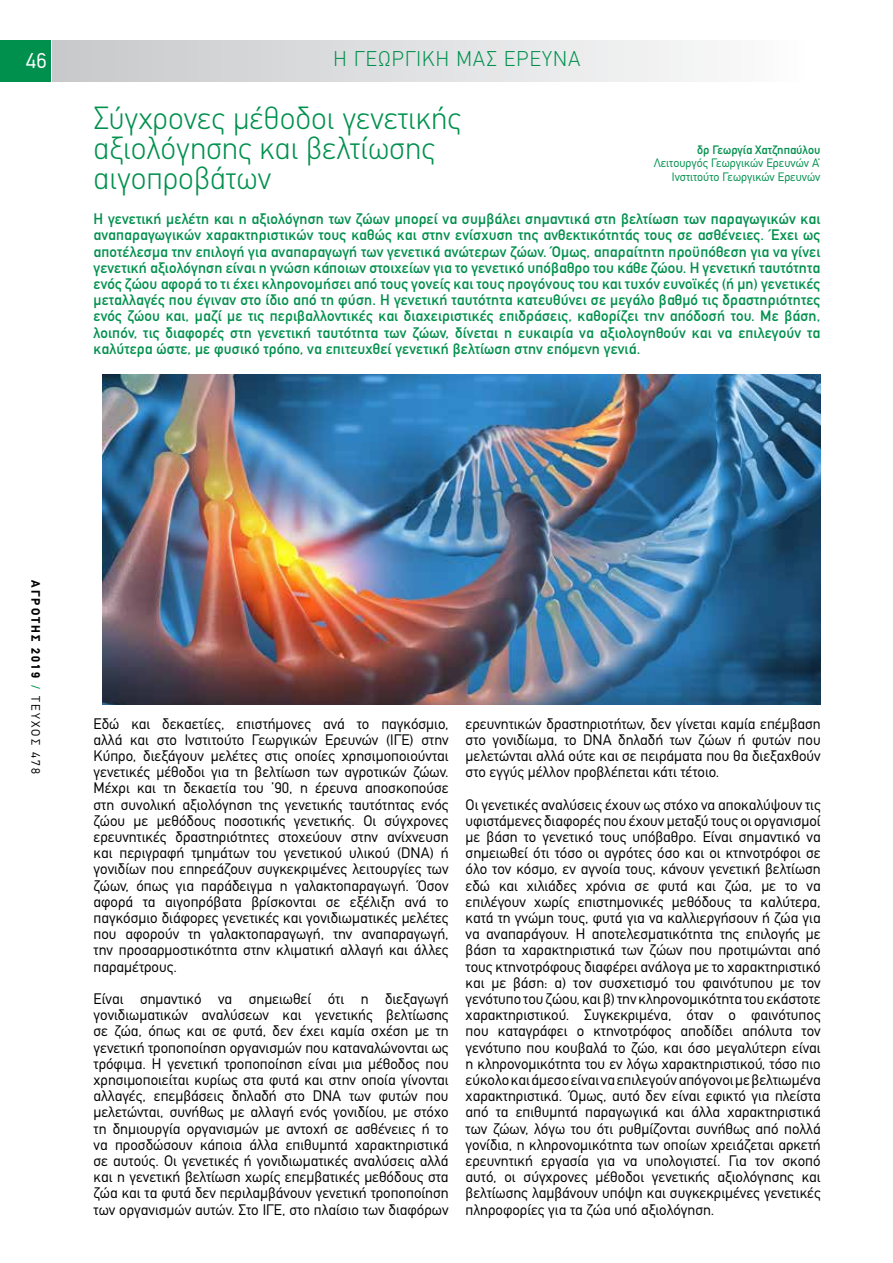
<style>
.page{position:relative;width:893px;height:1263px;background:#fff}
.page>*{position:absolute;margin:0;border:0;box-sizing:border-box;transform-origin:0 0}
.t1{font:300 31.5px/30px "CF Din";color:#00904d}
.t2{font:300 21px "CF Din";letter-spacing:.05em;color:#00904d}
.t3{font:21px "CF Din";color:#fff}
.t4{font:15px/16.2px "CF Din";color:#000;text-align:justify}
.t5{font:15px/16.2px "CF Din";letter-spacing:.01em;color:#00904d;text-align:justify}
.t6{font:12px/13.5px "CF Din";color:#00904d;text-align:right}
.t7{font:700 12px "CF Din";letter-spacing:.175em;color:#000}
.t8{font:12px "CF Din";color:#00904d}
.s1{font-weight:400;color:#00904d}
.s2{font-weight:400}
</style>
<div class="page">
<div style="left:0;top:40px;width:51px;height:41px;background:#00904d"></div>
<div style="left:53px;top:40px;width:756px;height:41px;background:linear-gradient(to right,#c7c8ca,#fcfcfd)"></div>
<img style="left:102px;top:375px;width:719px;height:329px">
<h2 class="t3" style="left:26px;top:49px;width:22px">46</h2>
<h2 class="t2" style="left:334px;top:48px;width:248px">Η ΓΕΩΡΓΙΚΗ ΜΑΣ ΕΡΕΥΝΑ</h2>
<h1 class="t1" style="left:94px;top:103px;width:369px">Σύγχρονες μέθοδοι γενετικής αξιολόγησης και βελτίωσης αιγοπροβάτων</h1>
<p class="t8" style="left:697px;top:143px;width:125px">δρ Γεωργία Χατζηπαύλου</p>
<p class="t6" style="left:654px;top:156px;width:168px">Λειτουργός Γεωργικών Ερευνών Α’<br>Ινστιτούτο Γεωργικών Ερευνών</p>
<p class="t5" style="left:94px;top:211px;width:728px">Η γενετική μελέτη και η αξιολόγηση των ζώων μπορεί να συμβάλει σημαντικά στη βελτίωση των παραγωγικών και αναπαραγωγικών χαρακτηριστικών τους καθώς και στην ενίσχυση της ανθεκτικότητάς τους σε ασθένειες. Έχει ως αποτέλεσμα την επιλογή για αναπαραγωγή των γενετικά ανώτερων ζώων. Όμως, απαραίτητη προϋπόθεση για να γίνει γενετική αξιολόγηση είναι η γνώση κάποιων στοιχείων για το γενετικό υπόβαθρο του κάθε ζώου. Η γενετική ταυτότητα ενός ζώου αφορά το τι έχει κληρονομήσει από τους γονείς και τους προγόνους του και τυχόν ευνοϊκές (ή μη) γενετικές μεταλλαγές που έγιναν στο ίδιο από τη φύση. Η γενετική ταυτότητα κατευθύνει σε μεγάλο βαθμό τις δραστηριότητες ενός ζώου και, μαζί με τις περιβαλλοντικές και διαχειριστικές επιδράσεις, καθορίζει την απόδοσή του. Με βάση, λοιπόν, τις διαφορές στη γενετική ταυτότητα των ζώων, δίνεται η ευκαιρία να αξιολογηθούν και να επιλεγούν τα καλύτερα ώστε, με φυσικό τρόπο, να επιτευχθεί γενετική βελτίωση στην επόμενη γενιά.</p>
<p class="t7" style="left:42px;top:580px;width:195px;rotate:90deg">AΓΡΟΤΗΣ 2019 <span class="s1">/</span> <span class="s2">TEΥΧΟΣ 478</span></p>
<p class="t4" style="left:94px;top:715px;width:357px">Εδώ και δεκαετίες, επιστήμονες ανά το παγκόσμιο, αλλά και στο Ινστιτούτο Γεωργικών Ερευνών (ΙΓΕ) στην Κύπρο, διεξάγουν μελέτες στις οποίες χρησιμοποιούνται γενετικές μέθοδοι για τη βελτίωση των αγροτικών ζώων.<br>Μέχρι και τη δεκαετία του ’90, η έρευνα αποσκοπούσε στη συνολική αξιολόγηση της γενετικής ταυτότητας ενός ζώου με μεθόδους ποσοτικής γενετικής. Οι σύγχρονες ερευνητικές δραστηριότητες στοχεύουν στην ανίχνευση και περιγραφή τμημάτων του γενετικού υλικού (DNA) ή γονιδίων που επηρεάζουν συγκεκριμένες λειτουργίες των ζώων, όπως για παράδειγμα η γαλακτοπαραγωγή. Όσον αφορά τα αιγοπρόβατα βρίσκονται σε εξέλιξη ανά το παγκόσμιο διάφορες γενετικές και γονιδιωματικές μελέτες που αφορούν τη γαλακτοπαραγωγή, την αναπαραγωγή, την προσαρμοστικότητα στην κλιματική αλλαγή και άλλες παραμέτρους.</p>
<p class="t4" style="left:94px;top:991px;width:357px">Είναι σημαντικό να σημειωθεί ότι η διεξαγωγή γονιδιωματικών αναλύσεων και γενετικής βελτίωσης σε ζώα, όπως και σε φυτά, δεν έχει καμία σχέση με τη γενετική τροποποίηση οργανισμών που καταναλώνονται ως τρόφιμα. Η γενετική τροποποίηση είναι μια μέθοδος που χρησιμοποιείται κυρίως στα φυτά και στην οποία γίνονται αλλαγές, επεμβάσεις δηλαδή στο DNA των φυτών που μελετώνται, συνήθως με αλλαγή ενός γονιδίου, με στόχο τη δημιουργία οργανισμών με αντοχή σε ασθένειες ή το να προσδώσουν κάποια άλλα επιθυμητά χαρακτηριστικά σε αυτούς. Οι γενετικές ή γονιδιωματικές αναλύσεις αλλά και η γενετική βελτίωση χωρίς επεμβατικές μεθόδους στα ζώα και τα φυτά δεν περιλαμβάνουν γενετική τροποποίηση των οργανισμών αυτών. Στο ΙΓΕ, στο πλαίσιο των διαφόρων</p>
<p class="t4" style="left:466px;top:715px;width:357px">ερευνητικών δραστηριοτήτων, δεν γίνεται καμία επέμβαση στο γονιδίωμα, το DNA δηλαδή των ζώων ή φυτών που μελετώνται αλλά ούτε και σε πειράματα που θα διεξαχθούν στο εγγύς μέλλον προβλέπεται κάτι τέτοιο.</p>
<p class="t4" style="left:466px;top:796px;width:357px">Οι γενετικές αναλύσεις έχουν ως στόχο να αποκαλύψουν τις υφιστάμενες διαφορές που έχουν μεταξύ τους οι οργανισμοί με βάση το γενετικό τους υπόβαθρο. Είναι σημαντικό να σημειωθεί ότι τόσο οι αγρότες όσο και οι κτηνοτρόφοι σε όλο τον κόσμο, εν αγνοία τους, κάνουν γενετική βελτίωση εδώ και χιλιάδες χρόνια σε φυτά και ζώα, με το να επιλέγουν χωρίς επιστημονικές μεθόδους τα καλύτερα, κατά τη γνώμη τους, φυτά για να καλλιεργήσουν ή ζώα για να αναπαράγουν. Η αποτελεσματικότητα της επιλογής με βάση τα χαρακτηριστικά των ζώων που προτιμώνται από τους κτηνοτρόφους διαφέρει ανάλογα με το χαρακτηριστικό και με βάση: α) τον συσχετισμό του φαινότυπου με τον γενότυπο του ζώου, και β) την κληρονομικότητα του εκάστοτε χαρακτηριστικού. Συγκεκριμένα, όταν ο φαινότυπος που καταγράφει ο κτηνοτρόφος αποδίδει απόλυτα τον γενότυπο που κουβαλά το ζώο, και όσο μεγαλύτερη είναι η κληρονομικότητα του εν λόγω χαρακτηριστικού, τόσο πιο εύκολο και άμεσο είναι να επιλεγούν απόγονοι με βελτιωμένα χαρακτηριστικά. Όμως, αυτό δεν είναι εφικτό για πλείστα από τα επιθυμητά παραγωγικά και άλλα χαρακτηριστικά των ζώων, λόγω του ότι ρυθμίζονται συνήθως από πολλά γονίδια, η κληρονομικότητα των οποίων χρειάζεται αρκετή ερευνητική εργασία για να υπολογιστεί. Για τον σκοπό αυτό, οι σύγχρονες μέθοδοι γενετικής αξιολόγησης και βελτίωσης λαμβάνουν υπόψη και συγκεκριμένες γενετικές πληροφορίες για τα ζώα υπό αξιολόγηση.</p>
</div>
